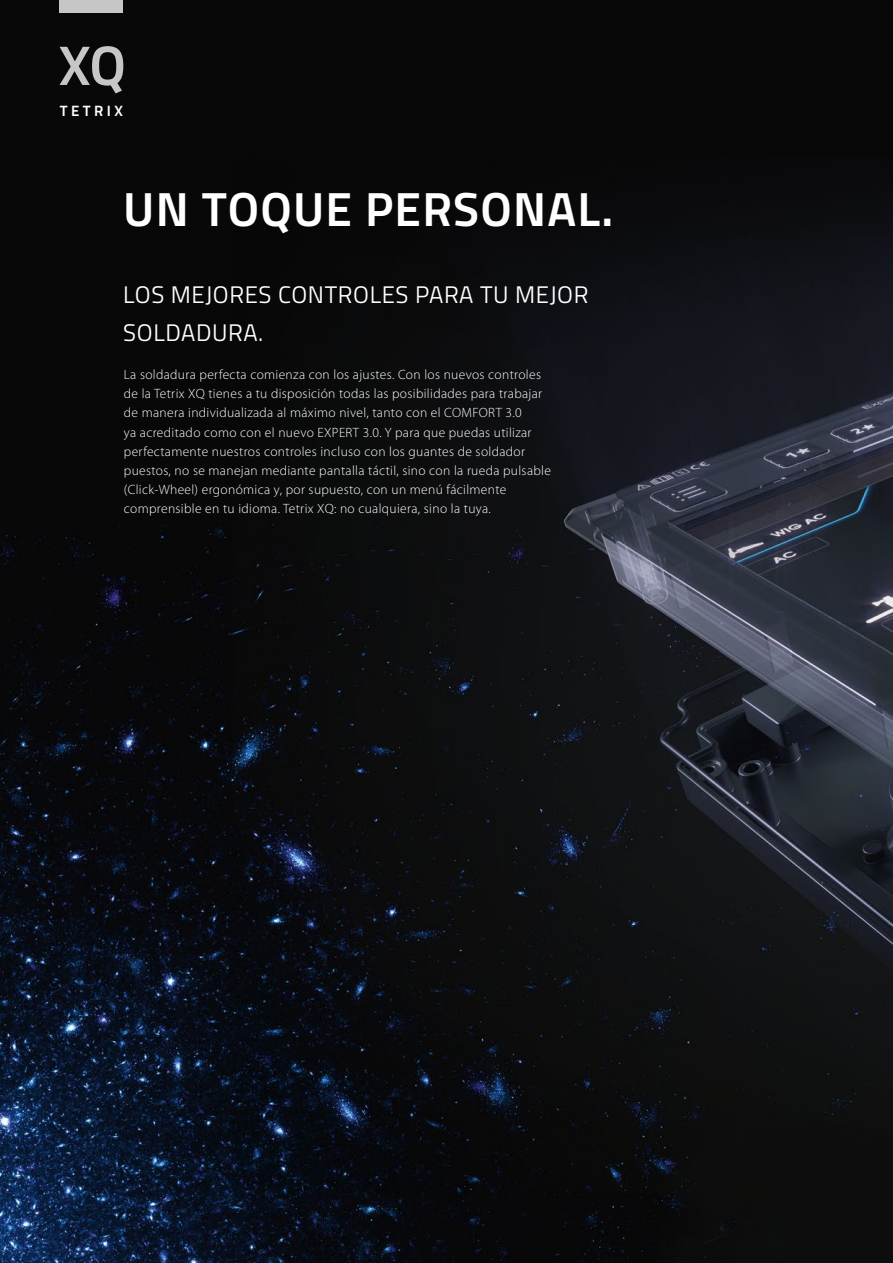
<style>
.page{position:relative;width:893px;height:1263px;background:#fff}
.page>*{position:absolute;margin:0;border:0;box-sizing:border-box;transform-origin:0 0}
.t1{font:700 48px "Titillium Text";letter-spacing:.025em;color:#fff}
.t2{font:24px/38.2px "Titillium Text";letter-spacing:.025em;color:#fff}
.t3{font:700 15px "Titillium Text";letter-spacing:.23em;color:#fff}
.t4{font:300 13.5px/19.2px "Myriad Pro";letter-spacing:.025em;color:#fff}
</style>
<div class="page">
<img style="left:0;top:0;width:893px;height:1263px">
<svg style="left:60px;top:46px;width:63px;height:47px;background:#555"></svg>
<div style="left:60px;top:0;width:63px;height:13px;background:#c6c6c6"></div>
<p class="t3" style="left:60px;top:99px;width:65px">TETRIX</p>
<h1 class="t1" style="left:123px;top:173px;width:491px">UN TOQUE PERSONAL.</h1>
<h2 class="t2" style="left:123px;top:274px;width:467px">LOS MEJORES CONTROLES PARA TU MEJOR<br>SOLDADURA.</h2>
<p class="t4" style="left:124px;top:365px;width:429px">La soldadura perfecta comienza con los ajustes. Con los nuevos controles de la Tetrix XQ tienes a tu disposición todas las posibilidades para trabajar de manera individualizada al máximo nivel, tanto con el COMFORT 3.0<br>ya acreditado como con el nuevo EXPERT 3.0. Y para que puedas utilizar perfectamente nuestros controles incluso con los guantes de soldador puestos, no se manejan mediante pantalla táctil, sino con la rueda pulsable (Click-Wheel) ergonómica y, por supuesto, con un menú fácilmente comprensible en tu idioma. Tetrix XQ: no cualquiera, sino la tuya.</p>
</div>
